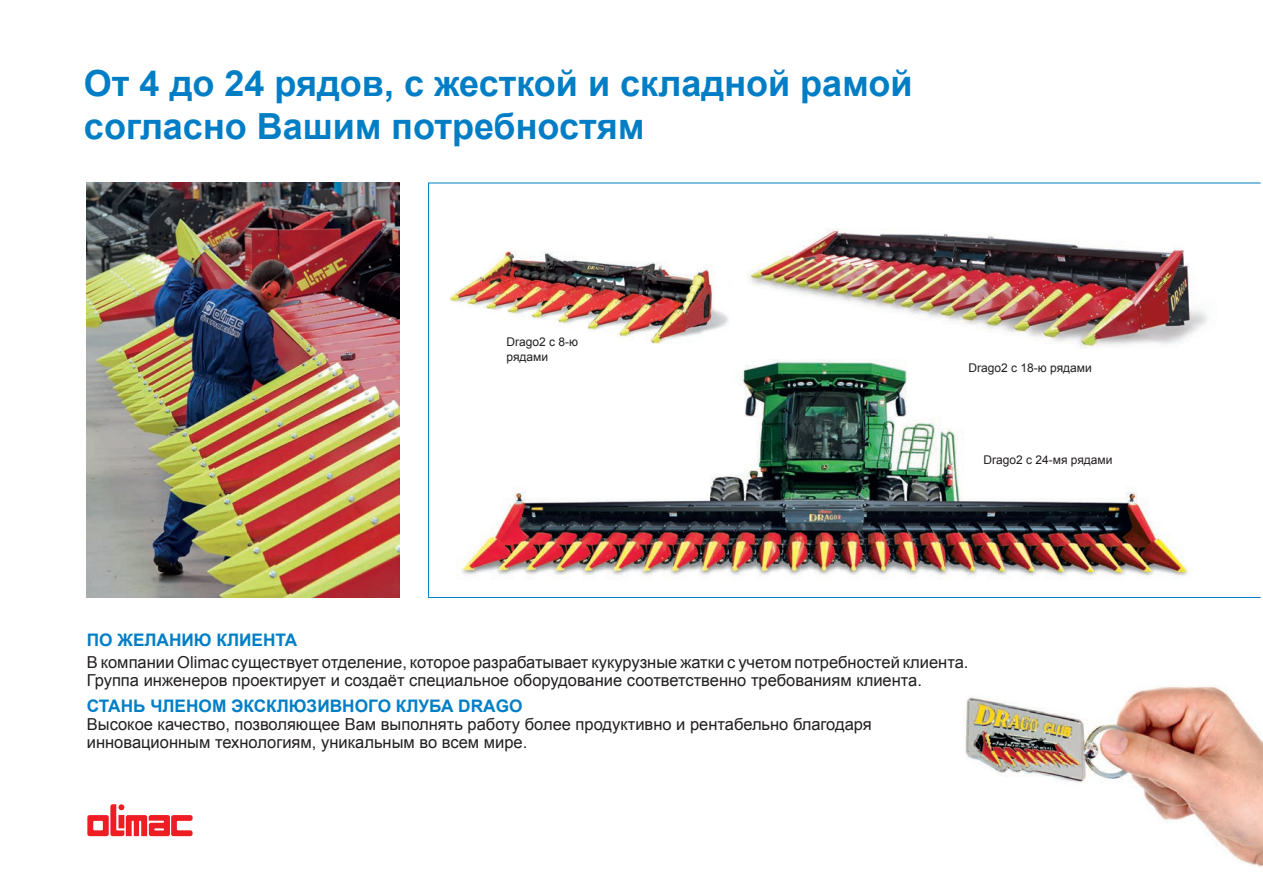
<style>
.page{position:relative;width:1263px;height:893px;background:#fff}
.page>*{position:absolute;margin:0;border:0;box-sizing:border-box;transform-origin:0 0}
.t1{font:700 36px/43.2px "Arial";color:#007ec5}
.t2{font:700 17.25px "Arial";color:#007ec5}
.t3{font:16.5px/18px "Arial";color:#231f20}
.t4{font:12px/15px "Arial";color:#231f20}
</style>
<div class="page">
<img style="left:461px;top:360px;width:728px;height:219px">
<img style="left:450px;top:251px;width:279px;height:93px">
<img style="left:87px;top:183px;width:312px;height:414px">
<svg style="left:87px;top:804px;width:106px;height:33px"></svg>
<img style="left:746px;top:228px;width:461px;height:120px">
<img style="left:965px;top:686px;width:298px;height:181px">
<h1 class="t1" style="left:84px;top:63px;width:830px">От 4 до 24 рядов, с жесткой и складной рамой согласно Вашим потребностям</h1>
<p class="t2" style="left:87px;top:629px;width:212px">ПО ЖЕЛАНИЮ КЛИЕНТА</p>
<p class="t4" style="left:507px;top:335px;width:73px">Drago2 с 8-ю рядами</p>
<p class="t4" style="left:968px;top:361px;width:125px">Drago2 с 18-ю рядами</p>
<p class="t4" style="left:983px;top:452px;width:131px">Drago2 с 24-мя рядами</p>
<p class="t3" style="left:87px;top:653px;width:883px">В компании Olimac существует отделение, которое разрабатывает кукурузные жатки с учетом потребностей клиента.<br>Группа инженеров проектирует и создаёт специальное оборудование соответственно требованиям клиента.</p>
<p class="t2" style="left:87px;top:694px;width:437px">СТАНЬ ЧЛЕНОМ ЭКСКЛЮЗИВНОГО КЛУБА DRAGO</p>
<p class="t3" style="left:87px;top:715px;width:786px">Высокое качество, позволяющее Вам выполнять работу более продуктивно и рентабельно благодаря инновационным технологиям, уникальным во всем мире.</p>
</div>
